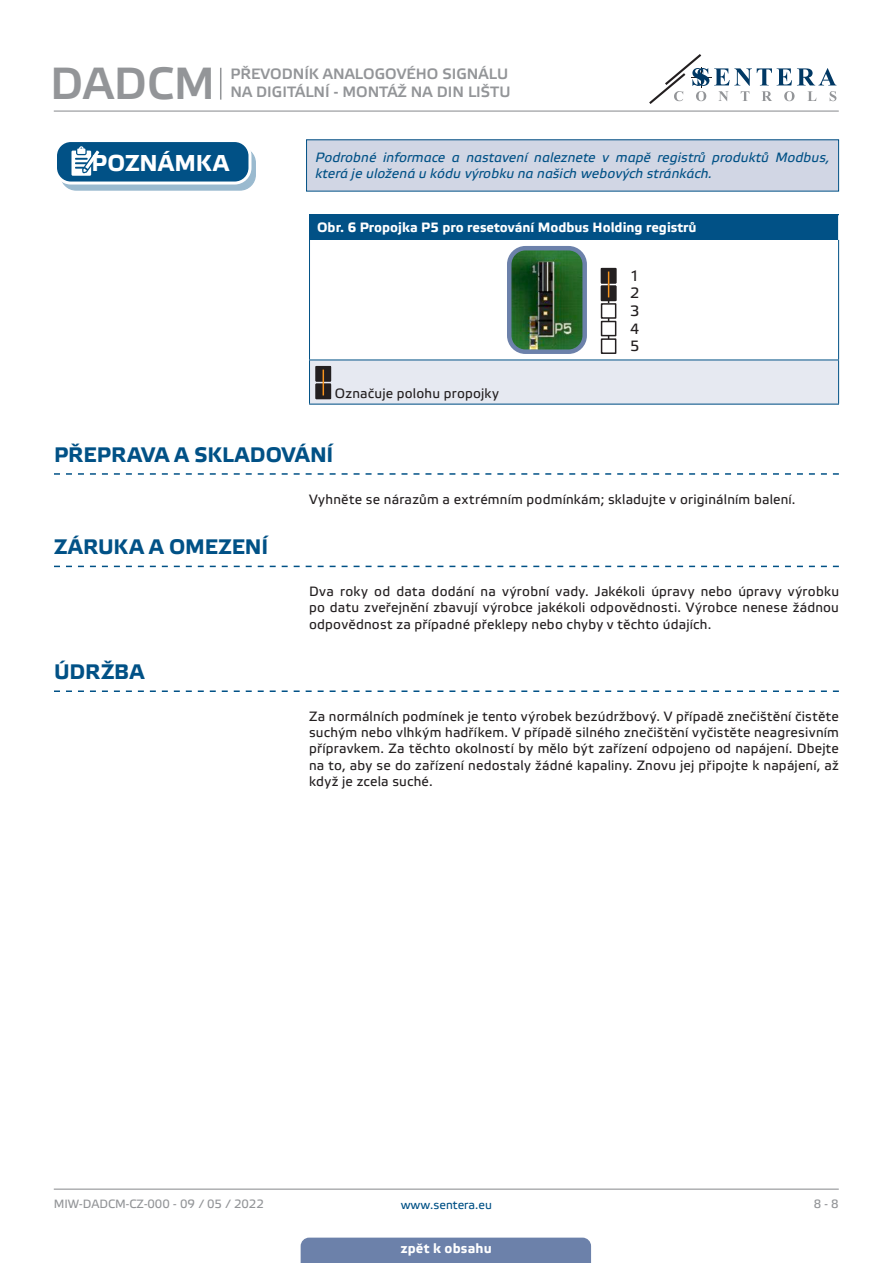
<style>
.page{position:relative;width:893px;height:1263px;background:#fff}
.page>*{position:absolute;margin:0;border:0;box-sizing:border-box;transform-origin:0 0}
.t1{font:45px "Etelka Medium Pro";color:#939598}
.t2{font:700 22.95px "Etelka Text Pro";letter-spacing:.01em;color:#fff}
.t3{font:700 21px "Etelka Text Pro";color:#015186}
.t4{font:15px/18px "Etelka Medium Pro";color:#939598}
.t5{font:14.85px "Etelka Text Pro";color:#231f20}
.body{font:13.5px/16.2px "Etelka Text Pro";letter-spacing:.015em;color:#231f20;text-align:justify}
.attention{font:italic 13.5px/16.2px "Etelka Text Pro";letter-spacing:.01em;color:#015186}
.head-table{font:700 13.5px "Etelka Text Pro";color:#fff}
.head-table-2{font:13.5px "Etelka Text Pro";letter-spacing:.015em;color:#231f20}
.t6{font:12px "Etelka Text Pro";color:#939598}
.t7{font:12px "Etelka Text Pro";color:#015186}
</style>
<div class="page">
<hr style="left:54px;top:111px;width:785px;height:1px;background:#939598">
<hr style="left:54px;top:1188px;width:785px;height:2px;background:#939598">
<svg style="left:649px;top:54px;width:187px;height:50px"></svg>
<div style="left:301px;top:1237px;width:290px;height:26px;background:#6c81aa"></div>
<hr style="left:220px;top:68px;width:1px;height:32px;background:#939598">
<div style="left:61px;top:148px;width:194px;height:42px;background:#9abacf;border-radius:15px"></div>
<div style="left:60px;top:147px;width:196px;height:44px;border:1px solid #015186;border-radius:15px"></div>
<div style="left:56px;top:141px;width:194px;height:42px;background:#015186;border-radius:15px"></div>
<div style="left:54px;top:139px;width:197px;height:46px;border:3px solid #fff;border-radius:15px"></div>
<svg style="left:71px;top:146px;width:34px;height:38px"></svg>
<div style="left:307px;top:140px;width:532px;height:51px;background:#d1d6e4"></div>
<div style="left:309px;top:215px;width:530px;height:25px;background:#015186"></div>
<div style="left:309px;top:360px;width:530px;height:44px;background:#e6e9f1"></div>
<hr style="left:309px;top:214px;width:530px;height:1px;background:#015186">
<hr style="left:309px;top:240px;width:1px;height:120px;background:#015186">
<hr style="left:309px;top:360px;width:1px;height:44px;background:#015186">
<hr style="left:309px;top:360px;width:530px;height:1px;background:#015186">
<hr style="left:309px;top:404px;width:530px;height:1px;background:#015186">
<hr style="left:838px;top:240px;width:1px;height:120px;background:#015186">
<hr style="left:838px;top:360px;width:1px;height:44px;background:#015186">
<svg style="left:838px;top:215px;width:1px;height:25px"></svg>
<img style="left:512px;top:251px;width:70px;height:98px">
<div style="left:507px;top:246px;width:80px;height:108px;border:4px solid #6c81aa;border-radius:16px"></div>
<hr style="left:608px;top:276px;width:1px;height:69px;background:#231f20">
<div style="left:602px;top:304px;width:14px;height:14px;background:#fff"></div>
<div style="left:601px;top:303px;width:15px;height:16px;border:1px solid #231f20"></div>
<div style="left:602px;top:321px;width:14px;height:15px;background:#fff"></div>
<div style="left:601px;top:321px;width:15px;height:15px;border:1px solid #231f20"></div>
<div style="left:602px;top:339px;width:14px;height:14px;background:#fff"></div>
<div style="left:601px;top:338px;width:15px;height:16px;border:1px solid #231f20"></div>
<svg style="left:603px;top:270px;width:11px;height:11px"></svg>
<div style="left:601px;top:268px;width:15px;height:15px;border:1px solid #231f20"></div>
<svg style="left:603px;top:288px;width:11px;height:11px"></svg>
<div style="left:601px;top:286px;width:15px;height:15px;border:1px solid #231f20"></div>
<svg style="left:608px;top:272px;width:1px;height:25px"></svg>
<div style="left:316px;top:367px;width:14px;height:14px;background:#231f20"></div>
<div style="left:315px;top:366px;width:16px;height:16px;border:1px solid #231f20"></div>
<div style="left:316px;top:384px;width:14px;height:14px;background:#231f20"></div>
<div style="left:315px;top:384px;width:16px;height:15px;border:1px solid #231f20"></div>
<svg style="left:323px;top:370px;width:1px;height:25px"></svg>
<svg style="left:54px;top:473px;width:785px;height:2px"></svg>
<svg style="left:54px;top:566px;width:785px;height:1px"></svg>
<svg style="left:54px;top:690px;width:785px;height:2px"></svg>
<h1 class="t1" style="left:50px;top:59px;width:166px">DADCM</h1>
<p class="t4" style="left:230px;top:65px;width:282px">PŘEVODNÍK ANALOGOVÉHO SIGNÁLU<br>NA DIGITÁLNÍ - MONTÁŽ NA DIN LIŠTU</p>
<p class="t2" style="left:92px;top:151px;width:139px">POZNÁMKA</p>
<p class="attention" style="left:315px;top:150px;width:516px">Podrobné informace a nastavení naleznete v mapě registrů produktů Modbus, která je uložená u kódu výrobku na našich webových stránkách.</p>
<p class="head-table" style="left:317px;top:220px;width:381px">Obr. 6 Propojka P5 pro resetování Modbus Holding registrů</p>
<p class="t5" style="left:630px;top:268px;width:11px">1</p>
<p class="t5" style="left:630px;top:284px;width:11px">2</p>
<p class="t5" style="left:630px;top:303px;width:11px">3</p>
<p class="t5" style="left:630px;top:321px;width:11px">4</p>
<p class="t5" style="left:630px;top:338px;width:11px">5</p>
<p class="head-table-2" style="left:335px;top:386px;width:166px">Označuje polohu propojky</p>
<p class="t3" style="left:54px;top:443px;width:281px">PŘEPRAVA A SKLADOVÁNÍ</p>
<p class="body" style="left:309px;top:492px;width:488px">Vyhněte se nárazům a extrémním podmínkám; skladujte v originálním balení.</p>
<p class="t3" style="left:54px;top:535px;width:216px">ZÁRUKA A OMEZENÍ</p>
<p class="body" style="left:309px;top:584px;width:531px">Dva roky od data dodání na výrobní vady. Jakékoli úpravy nebo úpravy výrobku po datu zveřejnění zbavují výrobce jakékoli odpovědnosti. Výrobce nenese žádnou odpovědnost za případné překlepy nebo chyby v těchto údajích.</p>
<p class="t3" style="left:54px;top:660px;width:92px">ÚDRŽBA</p>
<p class="body" style="left:309px;top:709px;width:531px">Za normálních podmínek je tento výrobek bezúdržbový. V případě znečištění čistěte suchým nebo vlhkým hadříkem. V případě silného znečištění vyčistěte neagresivním přípravkem. Za těchto okolností by mělo být zařízení odpojeno od napájení. Dbejte na to, aby se do zařízení nedostaly žádné kapaliny. Znovu jej připojte k napájení, až když je zcela suché.</p>
<p class="t6" style="left:54px;top:1197px;width:212px">MIW-DADCM-CZ-000 - 09 / 05 / 2022</p>
<p class="t7" style="left:401px;top:1198px;width:93px">www.sentera.eu</p>
<p class="t6" style="left:814px;top:1197px;width:27px">8 - 8</p>
<p class="head-table" style="left:401px;top:1240px;width:93px">zpět k obsahu</p>
</div>
